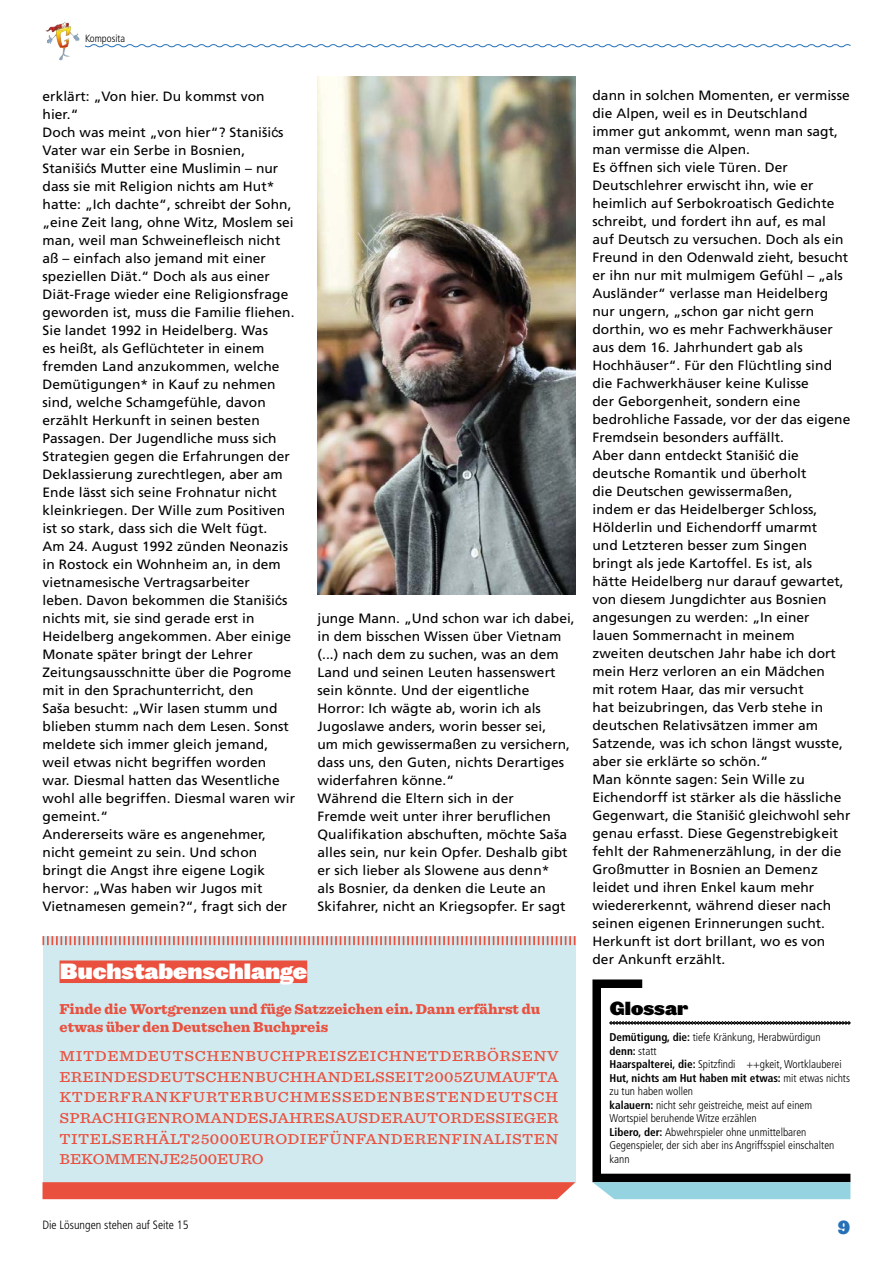
<style>
.page{position:relative;width:893px;height:1263px;background:#fff}
.page>*{position:absolute;margin:0;border:0;box-sizing:border-box;transform-origin:0 0}
.t1{font:21px "Leviathan HTF Black";color:#fff}
.t2{font:18px "Leviathan HTF Black";color:#000}
.t3{font:18px "Leviathan HTF Black";color:#2570b7;scale:.9 1}
.t4{font:500 15px/20.5px "Sentinel";letter-spacing:.025em;color:#ea503e;text-align:justify;scale:1.1 1}
.t5{font:900 15px/18px "Sentinel";color:#ea503e}
.t6{font:13.5px/18px "Frutiger";letter-spacing:.005em;color:#000}
.t7{font:300 condensed 12px "Frutiger";color:#000}
.t8{font:300 condensed 11.25px/13.5px "Frutiger";color:#000}
.t9{font:300 condensed 10.5px "Frutiger";color:#000}
.s1{font-family:"Arial"}
.s2{font-weight:700}
</style>
<div class="page">
<div style="left:43px;top:936px;width:532px;height:246px;background:#d0eaf0"></div>
<svg style="left:592px;top:979px;width:259px;height:207px"></svg>
<svg style="left:609px;top:1021px;width:242px;height:3px"></svg>
<svg style="left:84px;top:44px;width:767px;height:4px"></svg>
<img style="left:45px;top:19px;width:20px;height:13px">
<svg style="left:43px;top:1182px;width:532px;height:17px;background:#e95442"></svg>
<svg style="left:43px;top:936px;width:532px;height:9px"></svg>
<div style="left:60px;top:960px;width:247px;height:23px;background:#ea503e"></div>
<svg style="left:592px;top:1182px;width:258px;height:17px;background:#9bd4e1"></svg>
<img style="left:317px;top:77px;width:258px;height:517px">
<p class="t9" style="left:85px;top:32px;width:42px">Komposita</p>
<p class="t6" style="left:43px;top:87px;width:254px">erklärt: „Von hier. Du kommst von hier.“<br>Doch was meint „von hier“? Staniši<span class="s1">ć</span>s Vater war ein Serbe in Bosnien, Staniši<span class="s1">ć</span>s Mutter eine Muslimin – nur dass sie mit Religion nichts am Hut* hatte: „Ich dachte“, schreibt der Sohn, „eine Zeit lang, ohne Witz, Moslem sei man, weil man Schweinefleisch nicht aß – einfach also jemand mit einer speziellen Diät.“ Doch als aus einer Diät-Frage wieder eine Religionsfrage geworden ist, muss die Familie fliehen.<br>Sie landet 1992 in Heidelberg. Was<br>es heißt, als Geflüchteter in einem fremden Land anzukommen, welche Demütigungen* in Kauf zu nehmen sind, welche Schamgefühle, davon erzählt Herkunft in seinen besten Passagen. Der Jugendliche muss sich Strategien gegen die Erfahrungen der Deklassierung zurechtlegen, aber am Ende lässt sich seine Frohnatur nicht kleinkriegen. Der Wille zum Positiven ist so stark, dass sich die Welt fügt.<br>Am 24. August 1992 zünden Neonazis in Rostock ein Wohnheim an, in dem vietnamesische Vertragsarbeiter<br>leben. Davon bekommen die Staniši<span class="s1">ć</span>s nichts mit, sie sind gerade erst in Heidelberg angekommen. Aber einige Monate später bringt der Lehrer Zeitungsausschnitte über die Pogrome mit in den Sprachunterricht, den<br>Saša besucht: „Wir lasen stumm und blieben stumm nach dem Lesen. Sonst meldete sich immer gleich jemand, weil etwas nicht begriffen worden war. Diesmal hatten das Wesentliche wohl alle begriffen. Diesmal waren wir gemeint.“<br>Andererseits wäre es angenehmer, nicht gemeint zu sein. Und schon bringt die Angst ihre eigene Logik hervor: „Was haben wir Jugos mit Vietnamesen gemein?“, fragt sich der</p>
<p class="t6" style="left:317px;top:609px;width:259px">junge Mann. „Und schon war ich dabei, in dem bisschen Wissen über Vietnam (...) nach dem zu suchen, was an dem Land und seinen Leuten hassenswert sein könnte. Und der eigentliche Horror: Ich wägte ab, worin ich als Jugoslawe anders, worin besser sei,<br>um mich gewissermaßen zu versichern, dass uns, den Guten, nichts Derartiges widerfahren könne.“<br>Während die Eltern sich in der<br>Fremde weit unter ihrer beruflichen Qualifikation abschuften, möchte Saša alles sein, nur kein Opfer. Deshalb gibt er sich lieber als Slowene aus denn*<br>als Bosnier, da denken die Leute an Skifahrer, nicht an Kriegsopfer. Er sagt</p>
<h1 class="t1" style="left:60px;top:958px;width:249px">Buchstabenschlange</h1>
<p class="t5" style="left:60px;top:1000px;width:482px">Finde die Wortgrenzen und füge Satzzeichen ein. Dann erfährst du etwas über den Deutschen Buchpreis</p>
<p class="t4" style="left:60px;top:1045px;width:455px">MITDEMDEUTSCHENBUCHPREISZEICHNETDERBÖRSENV EREINDESDEUTSCHENBUCHHANDELSSEIT2005ZUMAUFTA KTDERFRANKFURTERBUCHMESSEDENBESTENDEUTSCH SPRACHIGENROMANDESJAHRESAUSDERAUTORDESSIEGER TITELSERHÄLT25000EURODIEFÜNFANDERENFINALISTEN BEKOMMENJE2500EURO</p>
<p class="t6" style="left:592px;top:87px;width:259px">dann in solchen Momenten, er vermisse die Alpen, weil es in Deutschland immer gut ankommt, wenn man sagt, man vermisse die Alpen.<br>Es öffnen sich viele Türen. Der Deutschlehrer erwischt ihn, wie er heimlich auf Serbokroatisch Gedichte schreibt, und fordert ihn auf, es mal auf Deutsch zu versuchen. Doch als ein Freund in den Odenwald zieht, besucht er ihn nur mit mulmigem Gefühl – „als Ausländer“ verlasse man Heidelberg nur ungern, „schon gar nicht gern dorthin, wo es mehr Fachwerkhäuser aus dem 16. Jahrhundert gab als Hochhäuser“. Für den Flüchtling sind die Fachwerkhäuser keine Kulisse<br>der Geborgenheit, sondern eine bedrohliche Fassade, vor der das eigene Fremdsein besonders auffällt.<br>Aber dann entdeckt Staniši<span class="s1">ć</span> die deutsche Romantik und überholt<br>die Deutschen gewissermaßen,<br>indem er das Heidelberger Schloss, Hölderlin und Eichendorff umarmt<br>und Letzteren besser zum Singen bringt als jede Kartoffel. Es ist, als<br>hätte Heidelberg nur darauf gewartet, von diesem Jungdichter aus Bosnien angesungen zu werden: „In einer<br>lauen Sommernacht in meinem<br>zweiten deutschen Jahr habe ich dort mein Herz verloren an ein Mädchen<br>mit rotem Haar, das mir versucht<br>hat beizubringen, das Verb stehe in deutschen Relativsätzen immer am Satzende, was ich schon längst wusste, aber sie erklärte so schön.“<br>Man könnte sagen: Sein Wille zu Eichendorff ist stärker als die hässliche Gegenwart, die Staniši<span class="s1">ć</span> gleichwohl sehr genau erfasst. Diese Gegenstrebigkeit fehlt der Rahmenerzählung, in der die Großmutter in Bosnien an Demenz leidet und ihren Enkel kaum mehr wiedererkennt, während dieser nach seinen eigenen Erinnerungen sucht.<br>Herkunft ist dort brillant, wo es von<br>der Ankunft erzählt.</p>
<h2 class="t2" style="left:609px;top:997px;width:80px">Glossar</h2>
<p class="t8" style="left:609px;top:1031px;width:242px"><span class="s2">Demütigung, die:</span> tiefe Kränkung, Herabwürdigun<br><span class="s2">denn:</span> statt<br><span class="s2">Haarspalterei, die:</span> Spitzfindi ++gkeit, Wortklauberei <span class="s2">Hut, nichts am Hut haben mit etwas:</span> mit etwas nichts zu tun haben wollen<br><span class="s2">kalauern:</span> nicht sehr geistreiche, meist auf einem Wortspiel beruhende Witze erzählen<br><span class="s2">Libero, der:</span> Abwehrspieler ohne unmittelbaren Gegenspieler, der sich aber ins Angriffsspiel einschalten kann</p>
<p class="t7" style="left:43px;top:1218px;width:147px">Die Lösungen stehen auf Seite 15</p>
<h2 class="t3" style="left:838px;top:1215px;width:15px">9</h2>
</div>
